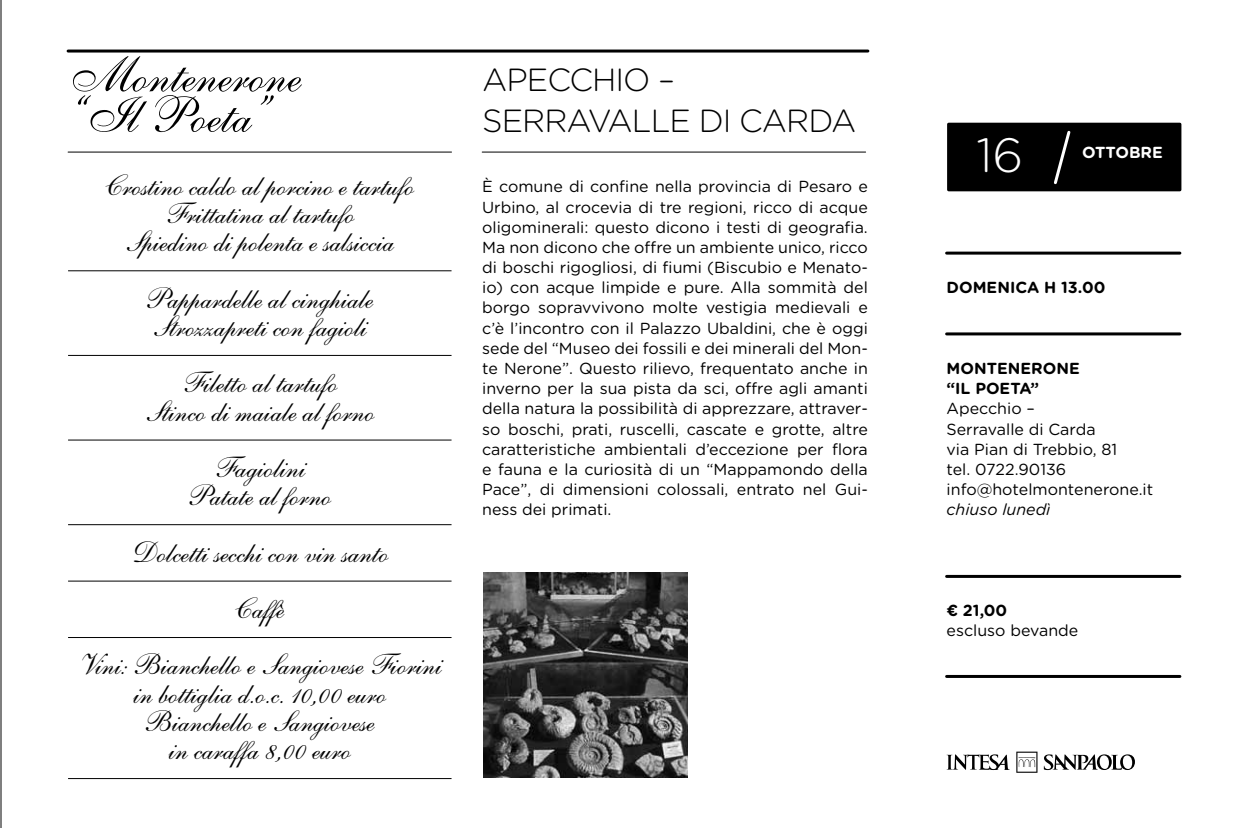
<style>
.page{position:relative;width:1248px;height:828px;background:#fff}
.page>*{position:absolute;margin:0;border:0;box-sizing:border-box;transform-origin:0 0}
.t1{font:50px/40.4px "Shelley Allegro BT";color:#000}
.t2{font:300 48px "Gotham Rounded";color:#fff}
.t3{font:300 32px "Gotham Rounded";letter-spacing:-.03em;color:#000}
.t4{font:29px/28.2px "Shelley Andante BT";color:#000;text-align:center}
.t5{font:16px/20.2px "Gotham Rounded";color:#000;text-align:justify}
.t6{font:700 16px/20.2px "Gotham Rounded";color:#000}
.t7{font:italic 16px "Gotham Rounded";color:#000}
.t8{font:700 16px "Gotham Rounded";color:#fff}
</style>
<div class="page">
<hr style="left:68px;top:270px;width:383px;height:1px;background:#000">
<hr style="left:68px;top:355px;width:383px;height:1px;background:#000">
<hr style="left:68px;top:440px;width:383px;height:1px;background:#000">
<hr style="left:68px;top:524px;width:383px;height:1px;background:#000">
<hr style="left:68px;top:581px;width:383px;height:1px;background:#000">
<hr style="left:68px;top:637px;width:383px;height:1px;background:#000">
<hr style="left:68px;top:778px;width:383px;height:1px;background:#000">
<hr style="left:482px;top:152px;width:383px;height:1px;background:#000">
<hr style="left:68px;top:152px;width:383px;height:1px;background:#000">
<hr style="left:946px;top:252px;width:233px;height:3px;background:#000">
<hr style="left:946px;top:575px;width:233px;height:3px;background:#000">
<hr style="left:946px;top:332px;width:233px;height:3px;background:#000">
<hr style="left:946px;top:675px;width:233px;height:3px;background:#000">
<hr style="left:68px;top:50px;width:799px;height:3px;background:#000">
<div style="left:947px;top:123px;width:234px;height:68px;background:#000"></div>
<svg style="left:1054px;top:130px;width:17px;height:55px"></svg>
<hr style="left:1px;top:0;width:1px;height:828px;background:#000">
<svg style="left:1043px;top:754px;width:91px;height:16px"></svg>
<svg style="left:946px;top:754px;width:63px;height:16px"></svg>
<svg style="left:1016px;top:751px;width:21px;height:22px"></svg>
<img style="left:483px;top:573px;width:204px;height:204px">
<h1 class="t1" style="left:68px;top:56px;width:235px">Montenerone “Il Poeta”</h1>
<h3 class="t4" style="left:105px;top:172px;width:310px">Crostino caldo al porcino e tartufo<br>Frittatina al tartufo<br>Spiedino di polenta e salsiccia</h3>
<h3 class="t4" style="left:146px;top:285px;width:229px;text-align:left">Pappardelle al cinghiale<br>Strozzapreti con fagioli</h3>
<h3 class="t4" style="left:145px;top:369px;width:231px">Filetto al tartufo<br>Stinco di maiale al forno</h3>
<h3 class="t4" style="left:188px;top:454px;width:144px">Fagiolini<br>Patate al forno</h3>
<h3 class="t4" style="left:78px;top:524px;width:365px;line-height:56.4px">Dolcetti secchi con vin santo<br>Caffè<br>Vini: Bianchello e Sangiovese Fiorini</h3>
<h3 class="t4" style="left:133px;top:679px;width:254px">in bottiglia d.o.c. 10,00 euro<br>Bianchello e Sangiovese in caraffa 8,00 euro</h3>
<h3 class="t3" style="left:482px;top:59px;width:46px">APECC</h3>
<h3 class="t3" style="left:592px;top:59px;width:84px">HIO –</h3>
<h3 class="t3" style="left:482px;top:99px;width:41px">SERRAVALLE</h3>
<h3 class="t3" style="left:698px;top:99px;width:155px">DI CAR DA</h3>
<p class="t5" style="left:482px;top:176px;width:387px">È comune di confine nella provincia di Pesaro e Urbino, al crocevia di tre regioni, ricco di acque oligominerali: questo dicono i testi di geografia.<br>Ma non dicono che offre un ambiente unico, ricco di boschi rigogliosi, di fiumi (Biscubio e Menato&shy;io) con acque limpide e pure. Alla sommità del borgo sopravvivono molte vestigia medievali e c’è l’incontro con il Palazzo Ubaldini, che è oggi sede del “Museo dei fossili e dei minerali del Mon&shy;te Nerone”. Questo rilievo, frequentato anche in inverno per la sua pista da sci, offre agli amanti della natura la possibilità di apprezzare, attraver&shy;so boschi, prati, ruscelli, cascate e grotte, altre caratteristiche ambientali d’eccezione per flora e fauna e la curiosità di un “Mappamondo della Pace”, di dimensioni colossali, entrato nel Gui&shy;ness dei primati.</p>
<h2 class="t2" style="left:976px;top:123px;width:48px">16</h2>
<p class="t8" style="left:1081px;top:141px;width:82px">OTTOBRE</p>
<p class="t6" style="left:946px;top:277px;width:160px">DOMENICA H 13.00</p>
<p class="t6" style="left:946px;top:357px;width:135px">MONTENERONE “IL POETA”</p>
<p class="t5" style="left:946px;top:398px;width:208px;text-align:left">Apecchio –<br>Serravalle di Carda<br>via Pian di Trebbio, 81<br>tel. 0722.90136 info@hotelmontenerone.it</p>
<p class="t7" style="left:946px;top:499px;width:105px">chiuso lunedì</p>
<p class="t6" style="left:946px;top:600px;width:62px">€ 21,00</p>
<p class="t5" style="left:946px;top:620px;width:133px">escluso bevande</p>
</div>
